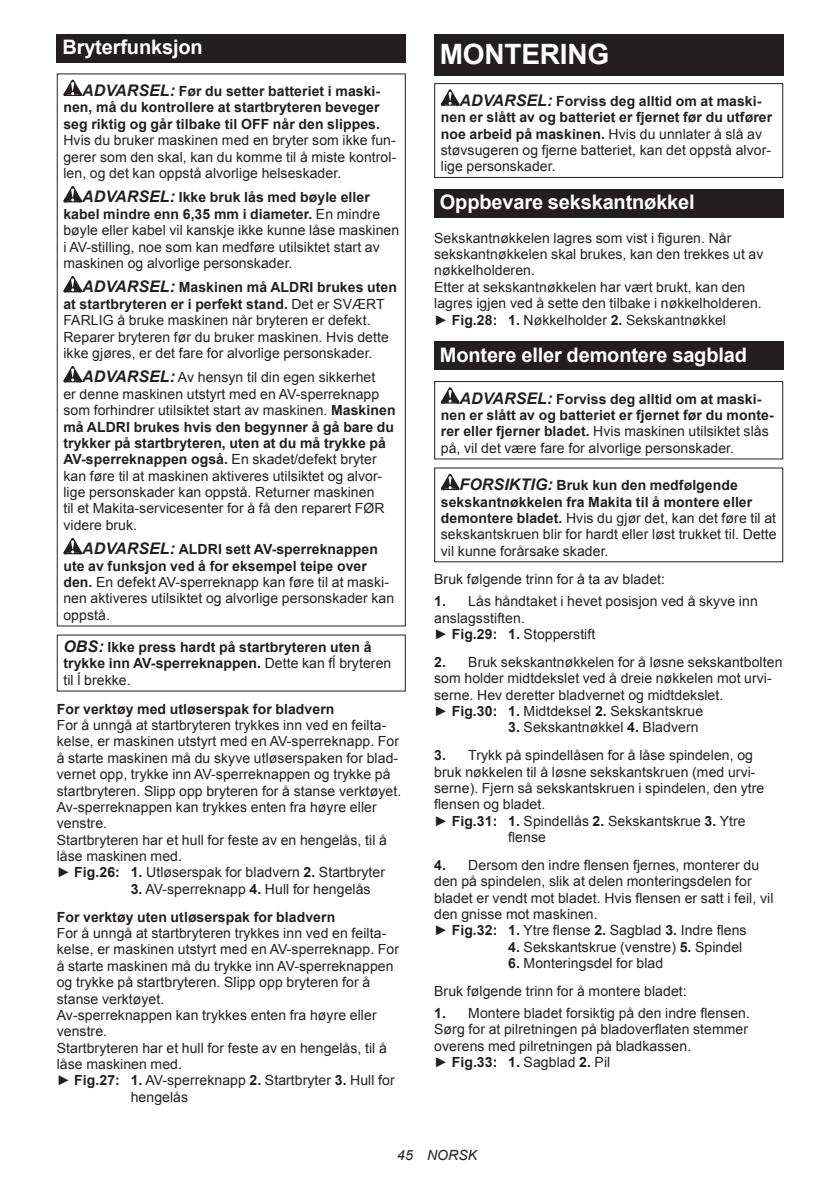
<style>
.page{position:relative;width:840px;height:1191px;background:#fff}
.page>*{position:absolute;margin:0;border:0;box-sizing:border-box;transform-origin:0 0}
.t1{font:700 28px "Arial";letter-spacing:-.01em;color:#fff}
.t2{font:700 20px "Arial";letter-spacing:-.01em;color:#fff}
.t3{font:14px/16.4px "Arial";letter-spacing:.005em;color:#231f20}
.t4{font:700 14px/16.4px "Arial";letter-spacing:.005em;color:#231f20}
.t5{font:italic 14px "Arial";letter-spacing:.005em;color:#231f20}
.s1{font-style:italic;font-size:16px}
.s2{font-weight:700;font-style:italic;font-size:16px}
.s3{font-weight:700}
.s4{font-weight:400}
</style>
<div class="page">
<div style="left:57px;top:34px;width:348px;height:29px;background:#231f20"></div>
<svg style="left:63px;top:80px;width:19px;height:16px"></svg>
<svg style="left:63px;top:186px;width:19px;height:16px"></svg>
<svg style="left:63px;top:276px;width:19px;height:16px"></svg>
<svg style="left:63px;top:366px;width:19px;height:16px"></svg>
<svg style="left:63px;top:538px;width:19px;height:16px"></svg>
<div style="left:434px;top:34px;width:348px;height:41px;background:#231f20"></div>
<svg style="left:440px;top:89px;width:19px;height:17px"></svg>
<div style="left:434px;top:83px;width:348px;height:95px;border:1px solid #231f20"></div>
<div style="left:434px;top:189px;width:348px;height:29px;background:#231f20"></div>
<div style="left:434px;top:342px;width:348px;height:28px;background:#231f20"></div>
<svg style="left:440px;top:387px;width:19px;height:16px"></svg>
<div style="left:434px;top:381px;width:348px;height:78px;border:1px solid #231f20"></div>
<svg style="left:440px;top:474px;width:19px;height:16px"></svg>
<h2 class="t2" style="left:62px;top:34px;width:142px">Bryterfunksjon</h2>
<p class="t4" style="left:63px;top:83px;width:318px;text-align:justify;text-indent:19px"><span class="s1">ADVARSEL:</span> Før du setter batteriet i maski&shy;nen, må du kontrollere at startbryteren beveger seg riktig og går tilbake til OFF når den slippes.</p>
<p class="t3" style="left:63px;top:132px;width:334px;text-align:justify">Hvis du bruker maskinen med en bryter som ikke fun&shy;gerer som den skal, kan du komme til å miste kontrol&shy;len, og det kan oppstå alvorlige helseskader.</p>
<p class="t3" style="left:63px;top:189px;width:337px;text-indent:19px"><span class="s2">ADVARSEL:</span> <span class="s3">Ikke bruk lås med bøyle eller kabel mindre enn 6,35 mm i diameter.</span> En mindre bøyle eller kabel vil kanskje ikke kunne låse maskinen i AV-stilling, noe som kan medføre utilsiktet start av maskinen og alvorlige personskader.</p>
<p class="t3" style="left:63px;top:279px;width:335px;text-indent:19px"><span class="s2">ADVARSEL:</span> <span class="s3">Maskinen må ALDRI brukes uten at startbryteren er i perfekt stand.</span> Det er SVÆRT FARLIG å bruke maskinen når bryteren er defekt.<br>Reparer bryteren før du bruker maskinen. Hvis dette ikke gjøres, er det fare for alvorlige personskader.</p>
<p class="t3" style="left:63px;top:369px;width:333px;text-indent:19px"><span class="s2">ADVARSEL:</span> Av hensyn til din egen sikkerhet<br>er denne maskinen utstyrt med en AV-sperreknapp som forhindrer utilsiktet start av maskinen. <span class="s3">Maskinen må ALDRI brukes hvis den begynner å gå bare du trykker på startbryteren, uten at du må trykke på AV-sperreknappen også.</span> En skadet/defekt bryter kan føre til at maskinen aktiveres utilsiktet og alvor&shy;lige personskader kan oppstå. Returner maskinen<br>til et Makita-servicesenter for å få den reparert FØR videre bruk.</p>
<p class="t3" style="left:63px;top:541px;width:332px;text-indent:19px"><span class="s2">ADVARSEL:</span> <span class="s3">ALDRI sett AV-sperreknappen ute av funksjon ved å for eksempel teipe over den.</span> En defekt AV-sperreknapp kan føre til at maski&shy;nen aktiveres utilsiktet og alvorlige personskader kan oppstå.</p>
<p class="t4" style="left:63px;top:639px;width:329px"><span class="s1">OBS:</span> Ikke press hardt på startbryteren uten å trykke inn AV-sperreknappen. <span class="s4">Dette kan fĺ bryteren til ĺ brekke.</span></p>
<p class="t4" style="left:57px;top:701px;width:279px">For verktøy med utløserspak for bladvern</p>
<p class="t3" style="left:57px;top:717px;width:346px">For å unngå at startbryteren trykkes inn ved en feilta&shy;kelse, er maskinen utstyrt med en AV-sperreknapp. For å starte maskinen må du skyve utløserspaken for blad&shy;vernet opp, trykke inn AV-sperreknappen og trykke på startbryteren. Slipp opp bryteren for å stanse verktøyet.<br>Av-sperreknappen kan trykkes enten fra høyre eller venstre.<br>Startbryteren har et hull for feste av en hengelås, til å låse maskinen med.<br>► <span class="s3">Fig.26: 1.</span> Utløserspak for bladvern <span class="s3">2.</span> Startbryter</p>
<p class="t4" style="left:57px;top:875px;width:315px;line-height:27.8px;text-indent:74px">3. <span class="s4">AV-sperreknapp</span> 4. <span class="s4">Hull for hengelås<br></span>For verktøy uten utløserspak for bladvern</p>
<p class="t3" style="left:57px;top:925px;width:331px">For å unngå at startbryteren trykkes inn ved en feilta-</p>
<p class="t3" style="left:57px;top:941px;width:344px">kelse, er maskinen utstyrt med en AV-sperreknapp. For</p>
<p class="t3" style="left:57px;top:957px;width:338px">å starte maskinen må du trykke inn AV-sperreknappen</p>
<p class="t3" style="left:57px;top:974px;width:315px">og trykke på startbryteren. Slipp opp bryteren for å</p>
<p class="t3" style="left:57px;top:990px;width:109px">stanse verktøyet.</p>
<p class="t3" style="left:57px;top:1007px;width:321px">Av-sperreknappen kan trykkes enten fra høyre eller</p>
<p class="t3" style="left:57px;top:1023px;width:52px">venstre.</p>
<p class="t3" style="left:57px;top:1039px;width:331px">Startbryteren har et hull for feste av en hengelås, til å</p>
<p class="t3" style="left:57px;top:1056px;width:127px">låse maskinen med.</p>
<p class="t3" style="left:57px;top:1072px;width:339px">► <span class="s3">Fig.27: 1.</span> AV-sperreknapp <span class="s3">2.</span> Startbryter <span class="s3">3.</span> Hull for</p>
<p class="t3" style="left:131px;top:1088px;width:59px">hengelås</p>
<h1 class="t1" style="left:439px;top:35px;width:171px">MONTERING</h1>
<p class="t4" style="left:440px;top:93px;width:332px;text-indent:19px"><span class="s1">ADVARSEL:</span> Forviss deg alltid om at maski&shy;nen er slått av og batteriet er fjernet før du utfører noe arbeid på maskinen. <span class="s4">Hvis du unnlater å slå av støvsugeren og fjerne batteriet, kan det oppstå alvor&shy;lige personskader.</span></p>
<h2 class="t2" style="left:439px;top:189px;width:256px">Oppbevare sekskantnøkkel</h2>
<p class="t3" style="left:434px;top:230px;width:330px">Sekskantnøkkelen lagres som vist i figuren. Når sekskantnøkkelen skal brukes, kan den trekkes ut av nøkkelholderen.<br>Etter at sekskantnøkkelen har vært brukt, kan den lagres igjen ved å sette den tilbake i nøkkelholderen. ► <span class="s3">Fig.28: 1.</span> Nøkkelholder <span class="s3">2.</span> Sekskantnøkkel</p>
<h2 class="t2" style="left:439px;top:341px;width:308px">Montere eller demontere sagblad</h2>
<p class="t4" style="left:440px;top:391px;width:334px;text-indent:19px"><span class="s1">ADVARSEL:</span> Forviss deg alltid om at maski&shy;nen er slått av og batteriet er fjernet før du monte&shy;rer eller fjerner bladet. <span class="s4">Hvis maskinen utilsiktet slås på, vil det være fare for alvorlige personskader.</span></p>
<p class="t3" style="left:440px;top:477px;width:337px;text-indent:19px"><span class="s2">FORSIKTIG:</span> <span class="s3">Bruk kun den medfølgende sekskantnøkkelen fra Makita til å montere eller demontere bladet.</span> Hvis du gjør det, kan det føre til at sekskantskruen blir for hardt eller løst trukket til. Dette vil kunne forårsake skader.</p>
<p class="t3" style="left:434px;top:571px;width:232px">Bruk følgende trinn for å ta av bladet:</p>
<p class="t3" style="left:434px;top:593px;width:325px"><span class="s3">1.</span> Lås håndtaket i hevet posisjon ved å skyve inn anslagsstiften.<br>► <span class="s3">Fig.29: 1.</span> Stopperstift</p>
<p class="t3" style="left:434px;top:654px;width:349px"><span class="s3">2.</span> Bruk sekskantnøkkelen for å løsne sekskantbolten som holder midtdekslet ved å dreie nøkkelen mot urvi&shy;serne. Hev deretter bladvernet og midtdekslet.<br>► <span class="s3">Fig.30: 1.</span> Midtdeksel <span class="s3">2.</span> Sekskantskrue</p>
<p class="t3" style="left:508px;top:719px;width:192px"><span class="s3">3.</span> Sekskantnøkkel <span class="s3">4.</span> Bladvern</p>
<p class="t3" style="left:434px;top:747px;width:320px"><span class="s3">3.</span> Trykk på spindellåsen for å låse spindelen, og</p>
<p class="t3" style="left:434px;top:763px;width:323px">bruk nøkkelen til å løsne sekskantskruen (med urvi-</p>
<p class="t3" style="left:434px;top:780px;width:331px">serne). Fjern så sekskantskruen i spindelen, den ytre</p>
<p class="t3" style="left:434px;top:796px;width:113px">flensen og bladet.</p>
<p class="t3" style="left:434px;top:812px;width:313px">► <span class="s3">Fig.31: 1.</span> Spindellås <span class="s3">2.</span> Sekskantskrue <span class="s3">3.</span> Ytre</p>
<p class="t3" style="left:508px;top:829px;width:39px">flense</p>
<p class="t3" style="left:434px;top:857px;width:340px"><span class="s3">4.</span> Dersom den indre flensen fjernes, monterer du den på spindelen, slik at delen monteringsdelen for bladet er vendt mot bladet. Hvis flensen er satt i feil, vil den gnisse mot maskinen.<br>► <span class="s3">Fig.32: 1.</span> Ytre flense <span class="s3">2.</span> Sagblad <span class="s3">3.</span> Indre flens</p>
<p class="t3" style="left:508px;top:938px;width:235px"><span class="s3">4.</span> Sekskantskrue (venstre) <span class="s3">5.</span> Spindel</p>
<p class="t3" style="left:434px;top:949px;width:254px;line-height:27.8px;text-indent:74px"><span class="s3">6.</span> Monteringsdel for blad<br>Bruk følgende trinn for å montere bladet:</p>
<p class="t3" style="left:434px;top:1005px;width:317px"><span class="s3">1.</span> Montere bladet forsiktig på den indre flensen.<br>Sørg for at pilretningen på bladoverflaten stemmer overens med pilretningen på bladkassen.<br>► <span class="s3">Fig.33: 1.</span> Sagblad <span class="s3">2.</span> Pil</p>
<p class="t5" style="left:397px;top:1146px;width:81px">45 NORSK</p>
</div>
